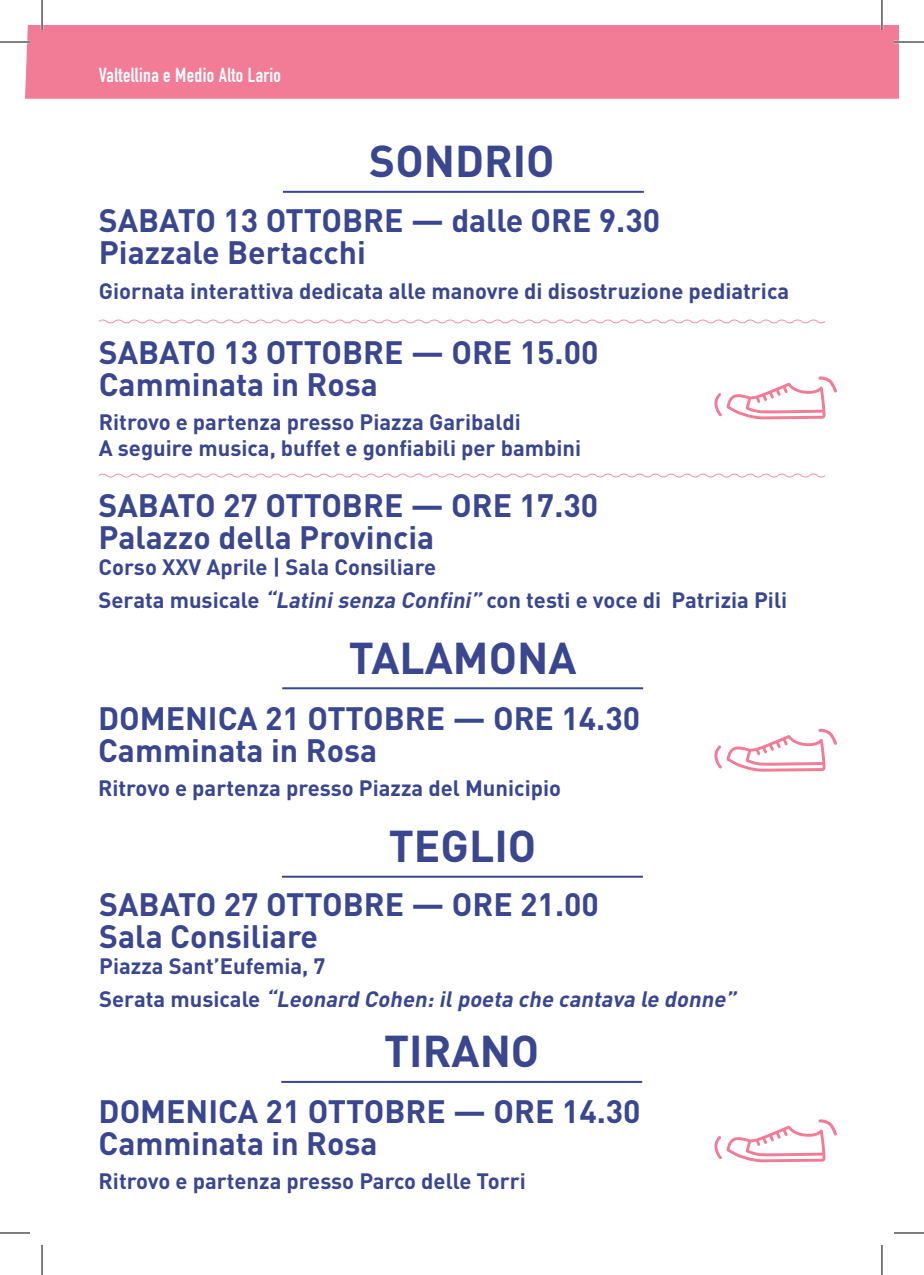
<style>
.page{position:relative;width:924px;height:1275px;background:#fff}
.page>*{position:absolute;margin:0;border:0;box-sizing:border-box;transform-origin:0 0}
.t1{font:700 44px "DIN";color:#3a468f}
.t2{font:700 32px/32px "DIN";color:#3a468f}
.t3{font:700 32px "DIN";color:#394690}
.t4{font:700 22px/26px "DIN";color:#3a468f}
.t5{font:700 22px/32.8px "DIN";color:#394690}
.t6{font:italic 700 22px/32.8px "DIN";color:#394690}
.t7{font:700 20px "DIN Condensed";letter-spacing:.02em;color:#fff}
.s1{color:#3a468f}
.s2{font-style:italic}
.s3{font-style:normal;color:#3a468f}
.s4{font-style:normal}
</style>
<div class="page">
<div style="left:25px;top:25px;width:873px;height:74px;background:#f27b96"></div>
<hr style="left:283px;top:191px;width:360px;height:2px;background:#3a468f">
<svg style="left:714px;top:376px;width:122px;height:43px"></svg>
<svg style="left:98px;top:319px;width:728px;height:5px"></svg>
<svg style="left:98px;top:473px;width:728px;height:5px"></svg>
<hr style="left:282px;top:687px;width:361px;height:2px;background:#3a468f">
<svg style="left:714px;top:728px;width:122px;height:44px"></svg>
<hr style="left:282px;top:875px;width:360px;height:2px;background:#3a468f">
<hr style="left:281px;top:1081px;width:361px;height:2px;background:#3a468f">
<svg style="left:714px;top:1119px;width:122px;height:43px"></svg>
<hr style="left:0;top:41px;width:30px;height:2px;background:#fff">
<hr style="left:893px;top:41px;width:30px;height:2px;background:#fff">
<hr style="left:41px;top:0;width:2px;height:30px;background:#fff">
<hr style="left:880px;top:0;width:2px;height:30px;background:#fff">
<hr style="left:0;top:42px;width:30px;height:1px;background:#000">
<hr style="left:893px;top:42px;width:30px;height:1px;background:#000">
<hr style="left:0;top:1232px;width:30px;height:1px;background:#000">
<hr style="left:893px;top:1232px;width:30px;height:1px;background:#000">
<hr style="left:42px;top:0;width:1px;height:30px;background:#000">
<hr style="left:42px;top:1245px;width:1px;height:30px;background:#000">
<hr style="left:881px;top:0;width:1px;height:30px;background:#000">
<hr style="left:881px;top:1245px;width:1px;height:30px;background:#000">
<p class="t7" style="left:99px;top:61px;width:184px">Valtellina e Medio Alto Lario</p>
<h1 class="t1" style="left:369px;top:132px;width:187px">SONDRIO</h1>
<p class="t3" style="left:99px;top:200px;width:562px">SABATO 13 OTTOBRE — dalle ORE 9.30</p>
<p class="t2" style="left:99px;top:235px;width:268px">Piazzale Bertacchi</p>
<p class="t4" style="left:99px;top:277px;width:691px">Giornata interattiva dedicata alle manovre di disostruzione pediatrica</p>
<p class="t2" style="left:99px;top:335px;width:501px">SABATO 13 OTTOBRE — ORE 15.00<br>Camminata in Rosa</p>
<p class="t4" style="left:99px;top:408px;width:483px">Ritrovo e partenza presso Piazza Garibaldi<br>A seguire musica, buffet e gonfiabili per bambini</p>
<p class="t2" style="left:98px;top:488px;width:501px">SABATO 27 OTTOBRE — ORE 17.30<br>Palazzo della Provincia</p>
<p class="t5" style="left:98px;top:549px;width:689px"><span class="s1">Corso XXV Aprile | Sala Consiliare<br></span>Serata musicale <span class="s2">“Latinisenza Confini”</span> con testi e voce di Patrizia Pili</p>
<h1 class="t1" style="left:349px;top:629px;width:229px">TALAMONA</h1>
<p class="t3" style="left:98px;top:698px;width:543px">DOMENICA 21 OTTOBRE — ORE 14.30</p>
<p class="t2" style="left:98px;top:733px;width:280px">Camminata in Rosa</p>
<p class="t5" style="left:98px;top:770px;width:464px">Ritrovo e partenza presso Piazza del Municipio</p>
<h1 class="t1" style="left:388px;top:817px;width:149px">TEGLIO</h1>
<p class="t2" style="left:99px;top:886px;width:501px">SABATO 27 OTTOBRE — ORE 21.00<br>Sala Consiliare</p>
<p class="t6" style="left:99px;top:948px;width:642px"><span class="s3">Piazza Sant’Eufemia, 7<br></span><span class="s4">S e ra t a m u s i c a l e</span> “Leonard Cohen:ilpoeta che cantava le donne”</p>
<h1 class="t1" style="left:384px;top:1022px;width:157px">TIRANO</h1>
<p class="t2" style="left:98px;top:1094px;width:543px">DOMENICA 21 OTTOBRE — ORE 14.30<br>Camminata in Rosa</p>
<p class="t4" style="left:98px;top:1166px;width:428px">Ritrovo e partenza presso Parco delle Torri</p>
</div>
